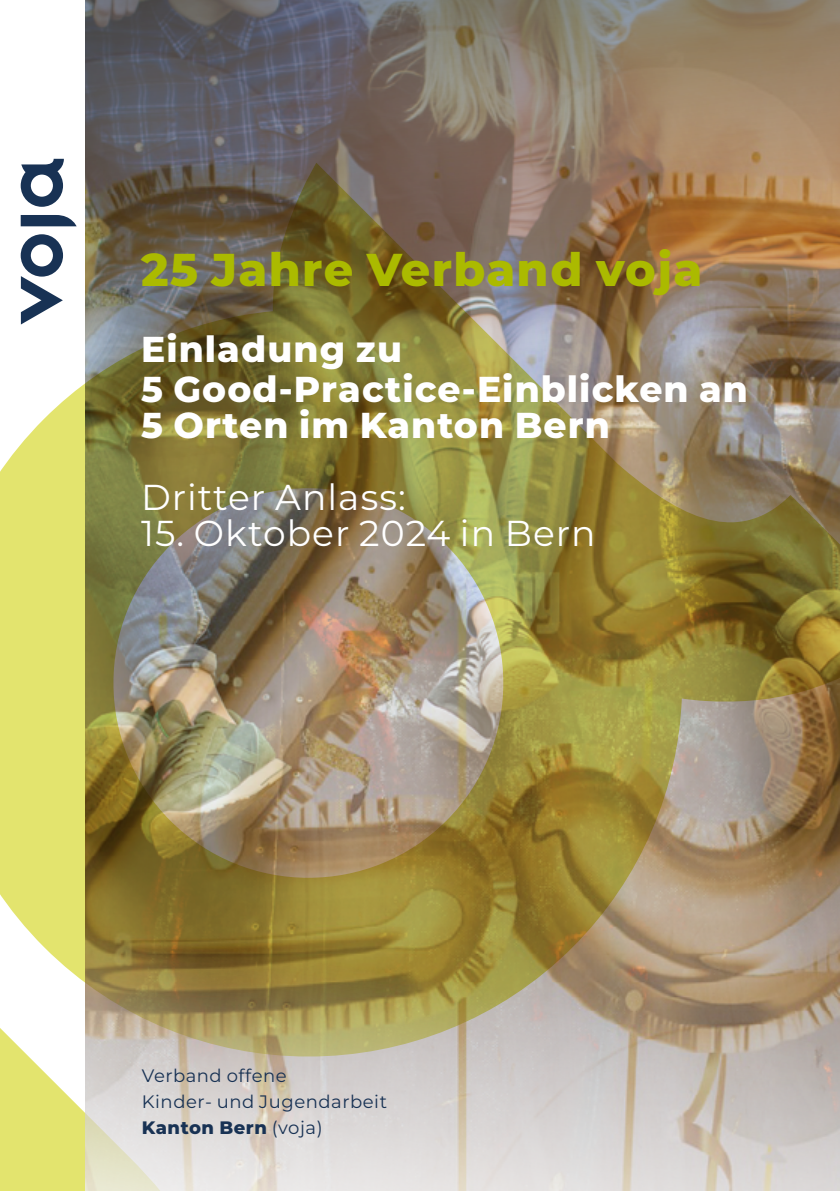
<style>
.page{position:relative;width:840px;height:1191px;background:#fff}
.page>*{position:absolute;margin:0;border:0;box-sizing:border-box;transform-origin:0 0}
.t1{font:800 46px "Montserrat";letter-spacing:.03em;color:#abba00}
.t2{font:800 36px/40px "Montserrat";letter-spacing:.03em;color:#fff}
.t3{font:36px "Montserrat";letter-spacing:.03em;color:#fff}
.t4{font:18px/26px "Montserrat";letter-spacing:.03em;color:#183254}
.s1{font-weight:800}
</style>
<div class="page">
<div style="left:0;top:1093px;width:85px;height:98px;background:#e3e46e"></div>
<img style="left:0;top:183px;width:839px;height:910px">
<svg style="left:21px;top:215px;width:56px;height:11px"></svg>
<svg style="left:21px;top:234px;width:42px;height:90px"></svg>
<svg style="left:21px;top:159px;width:43px;height:48px"></svg>
<img style="left:85px;top:0;width:754px;height:495px">
<svg style="left:85px;top:918px;width:754px;height:273px;background:#bdb299"></svg>
<p class="t1" style="left:141px;top:235px;width:562px">25 Jahre Verband voja</p>
<p class="t2" style="left:141px;top:327px;width:608px">Einladung zu<br>5 Good-Practice-Einblicken an</p>
<p class="t2" style="left:141px;top:403px;width:470px">5 Orten im Kanton Bern</p>
<p class="t3" style="left:141px;top:473px;width:266px">Dritter Anlass:</p>
<p class="t3" style="left:141px;top:509px;width:456px">15. Oktober 2024 in Bern</p>
<p class="t4" style="left:142px;top:1062px;width:246px">Verband offene<br>Kinder- und Jugendarbeit<br><span class="s1">Kanton Bern</span> (voja)</p>
</div>
